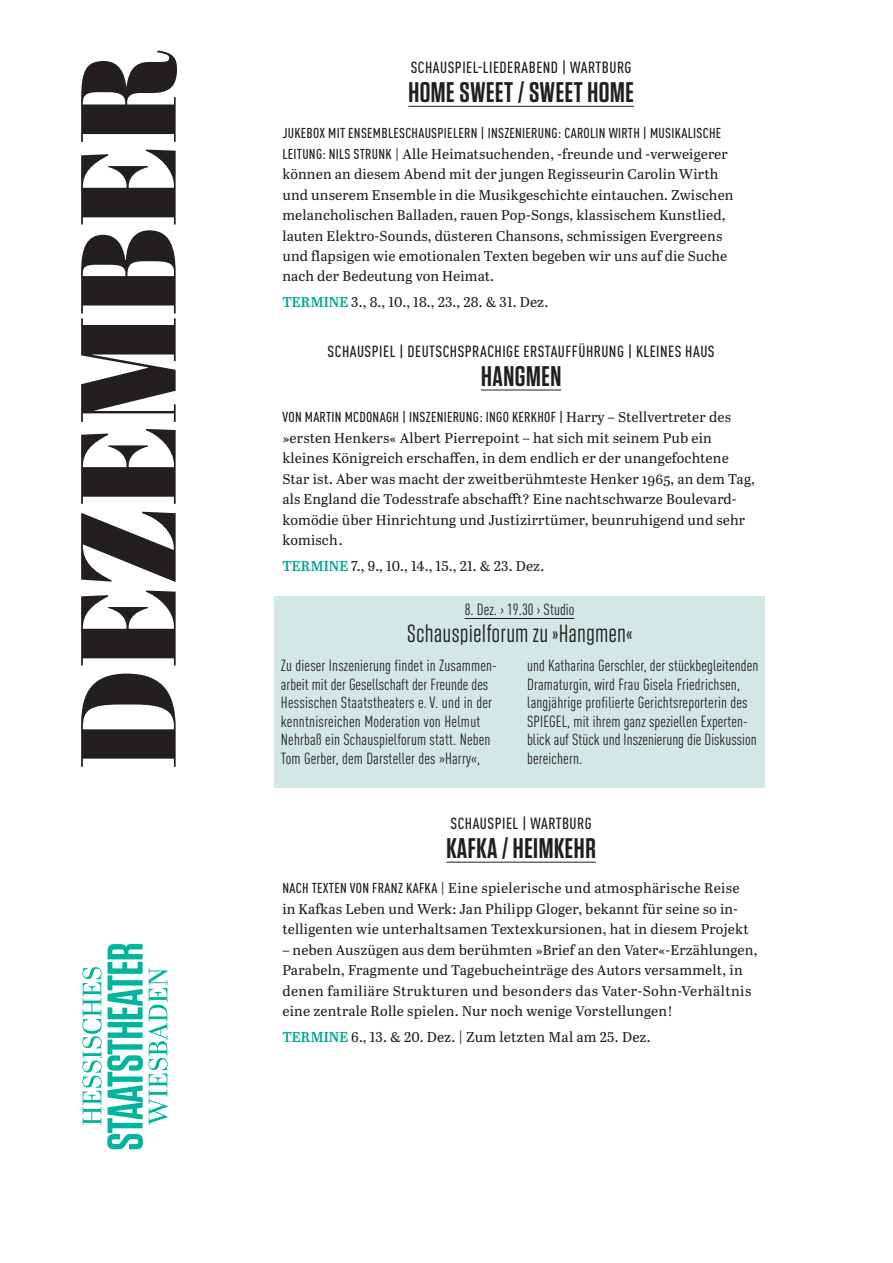
<style>
.page{position:relative;width:893px;height:1263px;background:#fff}
.page>*{position:absolute;margin:0;border:0;box-sizing:border-box;transform-origin:0 0}
.t1{font:900 135px "Abril Display";letter-spacing:.02em;color:#231f20}
.t2{font:600 28.35px "Tungsten";letter-spacing:.02em;color:#231f20}
.t3{font:24.75px "Tungsten";letter-spacing:.03em;color:#231f20}
.t4{font:condensed 15.9px/18.6px "DIN Pro";letter-spacing:.01em;color:#231f20}
.t5{font:500 condensed 15.9px "DIN Pro";letter-spacing:.03em;color:#231f20}
.t6{font:14.25px/20.5px "Abril Text";letter-spacing:.01em;color:#231f20}
.t7{font:500 condensed 14.25px "DIN Pro";letter-spacing:.02em;color:#231f20}
.s1{font-family:"DIN Pro";font-weight:500;font-stretch:condensed}
.s2{font-weight:600;color:#00a796}
.s3{font-family:"Abril Text";font-weight:400;font-stretch:normal}
</style>
<div class="page">
<svg style="left:82px;top:944px;width:86px;height:205px"></svg>
<hr style="left:408px;top:106px;width:226px;height:1px;background:#231f20">
<hr style="left:481px;top:390px;width:80px;height:1px;background:#231f20">
<hr style="left:446px;top:862px;width:150px;height:1px;background:#231f20">
<div style="left:274px;top:596px;width:491px;height:192px;background:#d3e7e5"></div>
<hr style="left:465px;top:618px;width:110px;height:1px;background:#231f20">
<h1 class="t1" style="left:32px;top:767px;width:718px;rotate:-90deg">DEZEMBER</h1>
<p class="t5" style="left:411px;top:56px;width:222px">SCHAUSPIEL-LIEDERABEND | WARTBURG</p>
<h2 class="t2" style="left:408px;top:77px;width:227px">HOME SWEET / SWEET HOME</h2>
<p class="t7" style="left:282px;top:122px;width:440px">JUKEBOX MIT ENSEMBLESCHAUSPIELERN | INSZENIERUNG: CAROLIN WIRTH | MUSIKALISCHE</p>
<p class="t6" style="left:282px;top:143px;width:453px"><span class="s1">LEITUNG: NILS STRUNK</span> | Alle Heimatsuchenden, -freunde und -verweigerer können an diesem Abend mit der jungen Regisseurin Carolin Wirth und unserem Ensemble in die Musikgeschichte eintauchen. Zwischen melancholischen Balladen, rauen Pop-Songs, klassischem Kunstlied, lauten Elektro-Sounds, düsteren Chansons, schmissigen Evergreens und flapsigen wie emotionalen Texten begeben wir uns auf die Suche nach der Bedeutung von Heimat.</p>
<p class="t6" style="left:282px;top:291px;width:267px"><span class="s2">TERMINE</span> 3., 8., 10., 18., 23., 28. &amp; 31. Dez.</p>
<p class="t5" style="left:328px;top:340px;width:388px">SCHAUSPIEL | DEUTSCHSPRACHIGE ERSTAUFFÜHRUNG | KLEINES HAUS</p>
<h2 class="t2" style="left:481px;top:361px;width:82px">HANGMEN</h2>
<p class="t7" style="left:282px;top:407px;width:450px">VON MARTIN MCDONAGH | INSZENIERUNG: INGO KERKHOF | <span class="s3">Harry – Stellvertreter des</span></p>
<p class="t6" style="left:282px;top:427px;width:474px">»ersten Henkers« Albert Pierrepoint – hat sich mit seinem Pub ein kleines Königreich erschaffen, in dem endlich er der unangefochtene Star ist. Aber was macht der zweitberühmteste Henker 1965, an dem Tag, als England die Todesstrafe abschafft? Eine nachtschwarze Boulevard&shy;komödie über Hinrichtung und Justizirrtümer, beunruhigend und sehr komisch .</p>
<p class="t6" style="left:282px;top:555px;width:263px"><span class="s2">TERMINE</span> 7., 9., 10., 14., 15., 21. &amp; 23. Dez.</p>
<p class="t4" style="left:465px;top:599px;width:111px">8. Dez. › 19.30 › Studio</p>
<h3 class="t3" style="left:407px;top:621px;width:227px">Schauspielforum zu »Hangmen«</h3>
<p class="t4" style="left:281px;top:655px;width:218px">Zu dieser Inszenierung findet in Zusammen&shy;arbeit mit der Gesellschaft der Freunde des Hessischen Staatstheaters e.V. und in der kenntnisreichen Moderation von Helmut Nehrbaß ein Schauspielforum statt. Neben Tom Gerber, dem Darsteller des »Harry«,</p>
<p class="t4" style="left:527px;top:655px;width:233px">und Katharina Gerschler, der stückbegleitenden Dramaturgin, wird Frau Gisela Friedrichsen, langjährige profilierte Gerichtsreporterin des SPIEGEL, mit ihrem ganz speziellen Experten&shy;blick auf Stück und Inszenierung die Diskussion bereichern.</p>
<p class="t5" style="left:450px;top:812px;width:143px">SCHAUSPIEL | WARTBURG</p>
<h2 class="t2" style="left:446px;top:833px;width:151px">KAFKA / HEIMKEHR</h2>
<p class="t6" style="left:282px;top:877px;width:468px"><span class="s1">NACH TEXTEN VON FRANZ KAFKA</span> | Eine spielerische und atmosphärische Reise in Kafkas Leben und Werk: Jan Philipp Gloger, bekannt für seine so in&shy;telligenten wie unterhaltsamen Textexkursionen, hat in diesem Projekt</p>
<p class="t6" style="left:282px;top:939px;width:476px">– neben Auszügen aus dem berühmten »Brief an den Vater«-Erzählungen, Parabeln, Fragmente und Tagebucheinträge des Autors versammelt, in denen familiäre Strukturen und besonders das Vater-Sohn-Verhältnis eine zentrale Rolle spielen. Nur noch wenige Vorstellungen!</p>
<p class="t6" style="left:282px;top:1026px;width:370px"><span class="s2">TERMINE</span> 6., 13. &amp; 20. Dez. | Zum letzten Mal am 25. Dez.</p>
</div>
